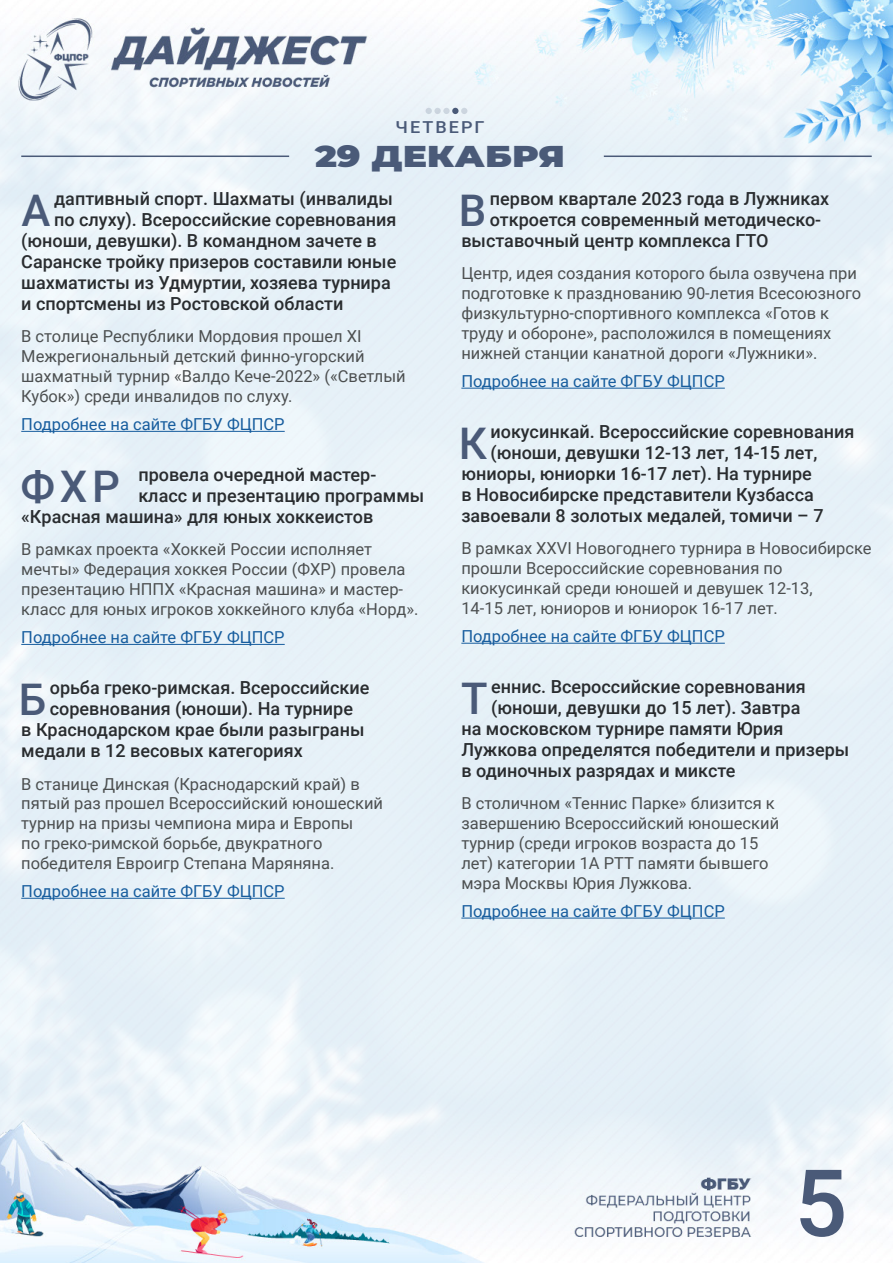
<style>
.page{position:relative;width:893px;height:1263px;background:#fff}
.page>*{position:absolute;margin:0;border:0;box-sizing:border-box;transform-origin:0 0}
.t1{font:500 93px "Roboto";color:#4a5a78}
.Заголовок{font:500 43.65px "Roboto";color:#4a5a78}
._3__копия{font:500 43.65px "Roboto";color:#4a5a78}
.t2{font:900 30px "Montserrat";color:#4a5a78;scale:1.2 1}
.Заголовок-2{font:500 18px "Roboto";color:#292c2f}
._3__копия-2{font:500 18px "Roboto";color:#292c2f}
.Текст{font:16.5px/19.8px "Roboto";color:#4c4f50}
.Гиперссылка{font:16.5px "Roboto";color:#175d9e}
.t3{font:500 16.5px "Roboto";letter-spacing:.115em;color:#4a5a78;scale:1.09 1}
</style>
<div class="page">
<img style="left:0;top:0;width:893px;height:1263px">
<hr style="left:21px;top:156px;width:268px;height:1px;background:#4a5a78">
<hr style="left:604px;top:156px;width:268px;height:1px;background:#4a5a78">
<svg style="left:426px;top:108px;width:6px;height:6px"></svg>
<div style="left:434px;top:108px;width:7px;height:6px;background:#cbd4de;border-radius:50%"></div>
<div style="left:443px;top:108px;width:7px;height:6px;background:#cdd6e0;border-radius:50%"></div>
<svg style="left:452px;top:108px;width:15px;height:6px"></svg>
<hr style="left:21px;top:431px;width:264px;height:1px;background:#175d9e">
<hr style="left:21px;top:644px;width:264px;height:1px;background:#175d9e">
<hr style="left:21px;top:898px;width:264px;height:1px;background:#175d9e">
<hr style="left:461px;top:388px;width:264px;height:1px;background:#175d9e">
<hr style="left:461px;top:643px;width:264px;height:1px;background:#175d9e">
<hr style="left:461px;top:918px;width:264px;height:1px;background:#175d9e">
<p class="t3" style="left:396px;top:116px;width:83px">ЧЕТВЕРГ</p>
<h3 class="t2" style="left:315px;top:134px;width:210px">29 ДЕКАБРЯ</h3>
<p class="Заголовок" style="left:22px;top:180px;width:31px">А</p>
<p class="Заголовок-2" style="left:54px;top:186px;width:340px">даптивный спорт. Шахматы (инвалиды</p>
<p class="Заголовок-2" style="left:54px;top:207px;width:344px">по слуху). Всероссийские соревнования</p>
<p class="Заголовок-2" style="left:21px;top:228px;width:357px">(юноши, девушки). В командном зачете в</p>
<p class="Заголовок-2" style="left:21px;top:249px;width:377px">Саранске тройку призеров составили юные</p>
<p class="Заголовок-2" style="left:21px;top:270px;width:371px">шахматисты из Удмуртии, хозяева турнира</p>
<p class="Заголовок-2" style="left:21px;top:291px;width:324px">и спортсмены из Ростовской области</p>
<p class="Текст" style="left:21px;top:326px;width:386px">В столице Республики Мордовия прошел XI Межрегиональный детский финно-угорский шахматный турнир «Валдо Кече-2022» («Светлый Кубок») среди инвалидов по слуху.</p>
<p class="Гиперссылка" style="left:21px;top:413px;width:265px">Подробнее на сайте ФГБУ ФЦПСР</p>
<p class="_3__копия" style="left:20px;top:456px;width:101px">ФХР</p>
<p class="_3__копия-2" style="left:138px;top:462px;width:239px">провела очередной мастер-</p>
<p class="_3__копия-2" style="left:138px;top:483px;width:287px">класс и презентацию программы</p>
<p class="_3__копия-2" style="left:21px;top:504px;width:354px">«Красная машина» для юных хоккеистов</p>
<p class="Текст" style="left:21px;top:539px;width:399px">В рамках проекта «Хоккей России исполняет мечты» Федерация хоккея России (ФХР) провела презентацию НППХ «Красная машина» и мастер&shy;класс для юных игроков хоккейного клуба «Норд».</p>
<p class="Гиперссылка" style="left:21px;top:626px;width:265px">Подробнее на сайте ФГБУ ФЦПСР</p>
<p class="Заголовок" style="left:19px;top:669px;width:29px">Б</p>
<p class="Заголовок-2" style="left:50px;top:675px;width:321px">орьба греко-римская. Всероссийские</p>
<p class="Заголовок-2" style="left:50px;top:696px;width:305px">соревнования (юноши). На турнире</p>
<p class="Заголовок-2" style="left:21px;top:717px;width:345px">в Краснодарском крае были разыграны</p>
<p class="Заголовок-2" style="left:21px;top:738px;width:283px">медали в 12 весовых категориях</p>
<p class="Текст" style="left:21px;top:773px;width:363px">В станице Динская (Краснодарский край) в пятый раз прошел Всероссийский юношеский турнир на призы чемпиона мира и Европы<br>по греко-римской борьбе, двукратного победителя Евроигр Степана Маряняна.</p>
<p class="Гиперссылка" style="left:21px;top:880px;width:265px">Подробнее на сайте ФГБУ ФЦПСР</p>
<p class="Заголовок" style="left:459px;top:180px;width:29px">В</p>
<p class="Заголовок-2" style="left:490px;top:186px;width:341px">первом квартале 2023 года в Лужниках</p>
<p class="Заголовок-2" style="left:490px;top:207px;width:333px">откроется современный методическо-</p>
<p class="Заголовок-2" style="left:461px;top:228px;width:309px">выставочный центр комплекса ГТО</p>
<p class="Текст" style="left:461px;top:263px;width:401px">Центр, идея создания которого была озвучена при подготовке к празднованию 90-летия Всесоюзного физкультурно-спортивного комплекса «Готов к труду и обороне», расположился в помещениях нижней станции канатной дороги «Лужники».</p>
<p class="Гиперссылка" style="left:461px;top:369px;width:265px">Подробнее на сайте ФГБУ ФЦПСР</p>
<p class="Заголовок" style="left:459px;top:413px;width:30px">К</p>
<p class="Заголовок-2" style="left:490px;top:419px;width:365px">иокусинкай. Всероссийские соревнования</p>
<p class="Заголовок-2" style="left:490px;top:440px;width:328px">(юноши, девушки 12-13 лет, 14-15 лет,</p>
<p class="Заголовок-2" style="left:461px;top:461px;width:352px">юниоры, юниорки 16-17 лет). На турнире</p>
<p class="Заголовок-2" style="left:461px;top:482px;width:354px">в Новосибирске представители Кузбасса</p>
<p class="Заголовок-2" style="left:461px;top:503px;width:364px">завоевали 8 золотых медалей, томичи – 7</p>
<p class="Текст" style="left:461px;top:538px;width:412px">В рамках XXVI Новогоднего турнира в Новосибирске прошли Всероссийские соревнования по киокусинкай среди юношей и девушек 12-13,<br>14-15 лет, юниоров и юниорок 16-17 лет.</p>
<p class="Гиперссылка" style="left:461px;top:624px;width:265px">Подробнее на сайте ФГБУ ФЦПСР</p>
<p class="Заголовок" style="left:461px;top:668px;width:28px">Т</p>
<p class="Заголовок-2" style="left:491px;top:674px;width:316px">еннис. Всероссийские соревнования</p>
<p class="Заголовок-2" style="left:491px;top:695px;width:311px">(юноши, девушки до 15 лет). Завтра</p>
<p class="Заголовок-2" style="left:461px;top:716px;width:323px">на московском турнире памяти Юрия</p>
<p class="Заголовок-2" style="left:461px;top:737px;width:389px">Лужкова определятся победители и призеры</p>
<p class="Заголовок-2" style="left:461px;top:758px;width:276px">в одиночных разрядах и миксте</p>
<p class="Текст" style="left:461px;top:793px;width:319px">В столичном «Теннис Парке» близится к завершению Всероссийский юношеский турнир (среди игроков возраста до 15 лет) категории 1А РТТ памяти бывшего мэра Москвы Юрия Лужкова.</p>
<p class="Гиперссылка" style="left:461px;top:899px;width:265px">Подробнее на сайте ФГБУ ФЦПСР</p>
<h1 class="t1" style="left:794px;top:1138px;width:54px">5</h1>
</div>
